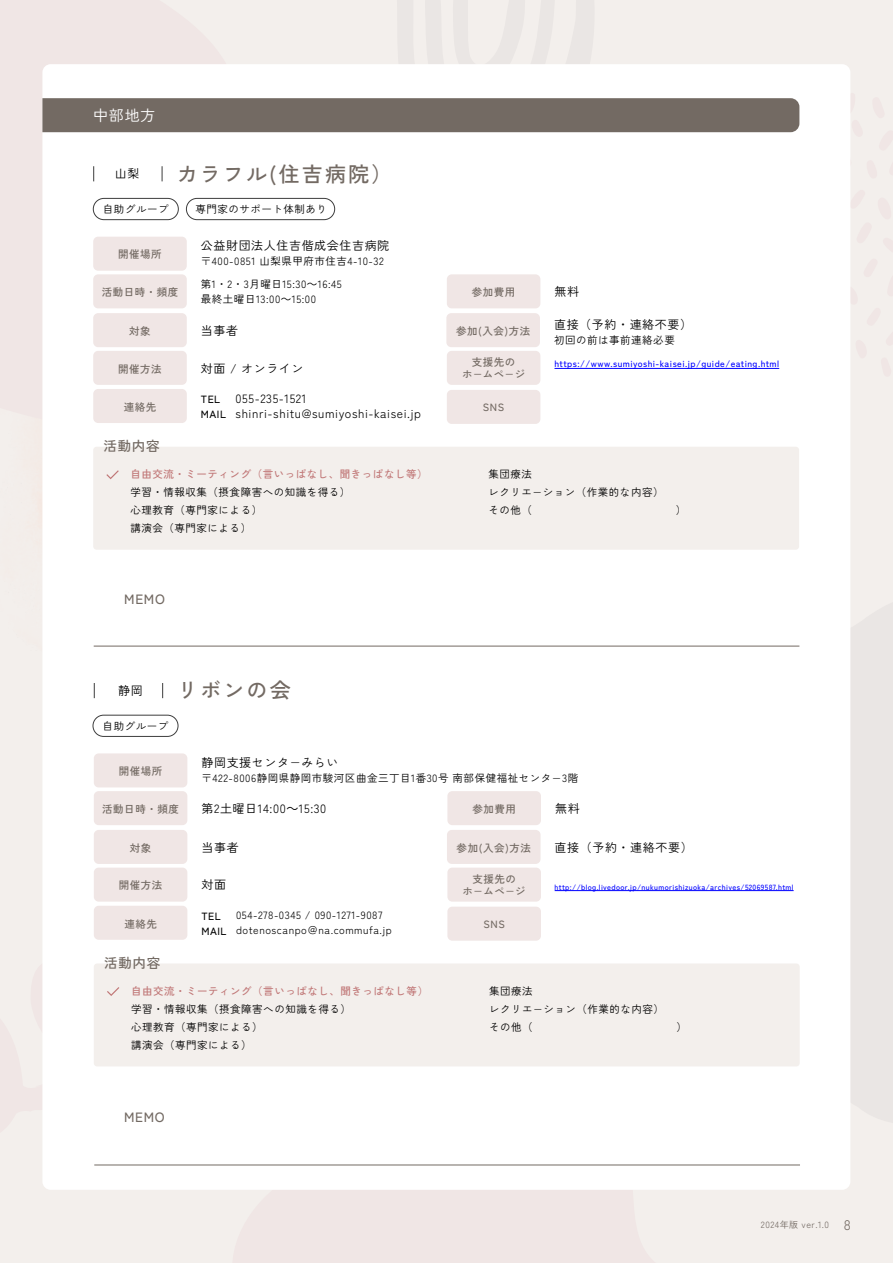
<style>
.page{position:relative;width:893px;height:1263px;background:#f3efec}
.page>*{position:absolute;margin:0;border:0;box-sizing:border-box;transform-origin:0 0}
.t1{font:500 21px "Zen Kaku Gothic New";letter-spacing:.1em;color:#736a63}
.t2{font:15px "Zen Kaku Gothic New";color:#fff}
.t3{font:500 13.5px "Zen Kaku Gothic New";letter-spacing:.05em;color:#736a63}
.t4{font:12px/15px "Zen Kaku Gothic New";letter-spacing:.05em;color:#000}
.t5{font:10.5px/18px "Zen Kaku Gothic New";letter-spacing:.05em;color:#000}
.t6{font:500 10.5px/12px "Zen Kaku Gothic New";letter-spacing:.05em;color:#736a63;text-align:center}
.t7{font:500 10.5px "Zen Kaku Gothic New";letter-spacing:.05em;color:#c17878}
.t8{font:500 10.5px/15px "Zen Kaku Gothic New";letter-spacing:.05em;color:#000}
.t9{font:500 9px "Zen Kaku Gothic New";letter-spacing:.05em;color:#00f}
.t10{font:9px "Zen Kaku Gothic New";letter-spacing:.05em;color:#736a63}
.t11{font:500 7.5px "Zen Kaku Gothic New";letter-spacing:.05em;color:#00f}
.s1{font-family:"Koz Go Pr 6 N"}
.s2{font-size:13.8px}
</style>
<div class="page">
<div style="left:42px;top:64px;width:808px;height:1126px;background:#fff;border-radius:8px"></div>
<hr style="left:94px;top:1164px;width:706px;height:1px;background:#736a63">
<div style="left:94px;top:963px;width:706px;height:103px;background:#f3efec;border-radius:3px"></div>
<svg style="left:42px;top:937px;width:78px;height:173px"></svg>
<div style="left:447px;top:907px;width:94px;height:34px;background:#f0e6e5;border-radius:5px"></div>
<div style="left:94px;top:906px;width:93px;height:34px;background:#f0e6e5;border-radius:5px"></div>
<div style="left:447px;top:868px;width:94px;height:34px;background:#f0e6e5;border-radius:5px"></div>
<hr style="left:555px;top:890px;width:239px;height:1px;background:#00f">
<div style="left:94px;top:868px;width:93px;height:34px;background:#f0e6e5;border-radius:5px"></div>
<div style="left:447px;top:830px;width:93px;height:34px;background:#f0e6e5;border-radius:5px"></div>
<div style="left:94px;top:830px;width:93px;height:34px;background:#f0e6e5;border-radius:5px"></div>
<div style="left:447px;top:791px;width:94px;height:34px;background:#f0e6e5;border-radius:5px"></div>
<div style="left:94px;top:791px;width:93px;height:34px;background:#f0e6e5;border-radius:5px"></div>
<div style="left:94px;top:753px;width:93px;height:34px;background:#f0e6e5;border-radius:5px"></div>
<div style="left:93px;top:715px;width:85px;height:22px;border:1px solid #3d3d3d;border-radius:11px"></div>
<svg style="left:162px;top:683px;width:1px;height:15px"></svg>
<svg style="left:94px;top:683px;width:1px;height:15px"></svg>
<hr style="left:94px;top:646px;width:705px;height:1px;background:#736a63">
<div style="left:93px;top:447px;width:706px;height:103px;background:#f3efec;border-radius:3px"></div>
<svg style="left:106px;top:470px;width:13px;height:9px"></svg>
<div style="left:447px;top:390px;width:93px;height:34px;background:#f0e6e5;border-radius:5px"></div>
<div style="left:93px;top:389px;width:94px;height:34px;background:#f0e6e5;border-radius:5px"></div>
<div style="left:447px;top:351px;width:93px;height:34px;background:#f0e6e5;border-radius:5px"></div>
<div style="left:93px;top:351px;width:94px;height:34px;background:#f0e6e5;border-radius:5px"></div>
<svg style="left:42px;top:64px;width:803px;height:313px"></svg>
<h2 class="t2" style="left:93px;top:107px;width:64px">中部地方</h2>
<p class="t4" style="left:115px;top:166px;width:26px">山梨</p>
<h1 class="t1" style="left:177px;top:161px;width:217px">カラフル(住吉病院）</h1>
<p class="t5" style="left:103px;top:200px;width:67px">自助グループ</p>
<p class="t5" style="left:195px;top:200px;width:133px">専門家のサポート体制あり</p>
<p class="t6" style="left:118px;top:248px;width:45px">開催場所</p>
<p class="t4" style="left:201px;top:238px;width:190px">公益財団法人住吉偕成会住吉病院</p>
<p class="t5" style="left:201px;top:252px;width:184px">〒400-0851 山梨県甲府市住吉4-10-32</p>
<p class="t5" style="left:201px;top:276px;width:142px;line-height:15px">第1・2・3月曜日15:30<span class="s1">～</span>16:45最終土曜日13:00<span class="s1">～</span>15:00</p>
<p class="t6" style="left:102px;top:286px;width:78px">活動日時・頻度</p>
<p class="t6" style="left:472px;top:286px;width:45px">参加費用</p>
<p class="t4" style="left:554px;top:284px;width:26px">無料</p>
<p class="t6" style="left:129px;top:325px;width:23px">対象</p>
<p class="t4" style="left:201px;top:323px;width:39px">当事者</p>
<p class="t6" style="left:118px;top:363px;width:45px">開催方法</p>
<p class="t4" style="left:201px;top:361px;width:104px">対面 / オンライン</p>
<p class="t6" style="left:124px;top:401px;width:34px">連絡先</p>
<p class="t8" style="left:201px;top:391px;width:27px">TEL<br>MAIL</p>
<p class="t3" style="left:104px;top:438px;width:58px">活動内容</p>
<p class="t4" style="left:236px;top:391px;width:187px">055-235-1521 shinri-shitu@sumiyoshi-kaisei.jp</p>
<p class="t7" style="left:130px;top:468px;width:299px">自由交流・ミーティング（言いっぱなし、聞きっぱなし等）</p>
<p class="t5" style="left:130px;top:483px;width:221px">学習・情報収集（摂食障害への知識を得る）心理教育（専門家による）<br>講演会（専門家による）</p>
<p class="t3" style="left:124px;top:591px;width:42px">MEMO</p>
<p class="t4" style="left:118px;top:683px;width:26px">静岡</p>
<h1 class="t1" style="left:177px;top:678px;width:115px">リボンの会</h1>
<p class="t5" style="left:103px;top:717px;width:67px">自助グループ</p>
<p class="t6" style="left:456px;top:325px;width:76px">参加(入会)方法</p>
<p class="t4" style="left:554px;top:317px;width:139px">直接（予約・連絡不要）</p>
<p class="t5" style="left:554px;top:331px;width:122px">初回の前は事前連絡必要</p>
<p class="t6" style="left:462px;top:356px;width:65px">支援先のホ−ムペ−ジ</p>
<p class="t9" style="left:554px;top:358px;width:226px">https://www.sumiyoshi-kaisei.jp/guide/eating.html</p>
<p class="t6" style="left:483px;top:401px;width:23px">SNS</p>
<p class="t5" style="left:488px;top:465px;width:177px">集団療法<br>レクリエ−ション（作業的な内容）</p>
<p class="t6" style="left:119px;top:765px;width:45px">開催場所</p>
<p class="t4" style="left:201px;top:754px;width:139px">静岡支援センタ−みらい</p>
<p class="t5" style="left:201px;top:769px;width:378px">〒422-8006静岡県静岡市駿河区曲金三丁目1番30号 南部保健福祉センタ−3階</p>
<p class="t6" style="left:102px;top:803px;width:78px">活動日時・頻度</p>
<p class="t4" style="left:201px;top:801px;width:126px">第2土曜日14:00<span class="s1">～</span>15:30</p>
<p class="t6" style="left:472px;top:803px;width:45px">参加費用</p>
<p class="t4" style="left:555px;top:801px;width:26px">無料</p>
<p class="t6" style="left:130px;top:842px;width:23px">対象</p>
<p class="t4" style="left:201px;top:840px;width:39px">当事者</p>
<p class="t6" style="left:457px;top:842px;width:76px">参加(入会)方法</p>
<p class="t4" style="left:555px;top:840px;width:139px">直接（予約・連絡不要）</p>
<p class="t6" style="left:463px;top:873px;width:65px">支援先のホ−ムペ−ジ</p>
<p class="t6" style="left:119px;top:879px;width:45px">開催方法</p>
<p class="t4" style="left:201px;top:877px;width:26px">対面</p>
<p class="t11" style="left:555px;top:882px;width:240px">http://blog.livedoor.jp/nukumorishizuoka/archives/52069587.html</p>
<p class="t6" style="left:124px;top:917px;width:34px">連絡先</p>
<p class="t8" style="left:201px;top:908px;width:27px">TEL<br>MAIL</p>
<p class="t3" style="left:104px;top:955px;width:58px">活動内容</p>
<p class="t5" style="left:236px;top:907px;width:157px;line-height:15px">054-278-0345 / 090-1271-9087 dotenoscanpo＠na.commufa.jp</p>
<p class="t7" style="left:131px;top:984px;width:299px">自由交流・ミーティング（言いっぱなし、聞きっぱなし等）</p>
<p class="t5" style="left:131px;top:1000px;width:221px">学習・情報収集（摂食障害への知識を得る）心理教育（専門家による）<br>講演会（専門家による）</p>
<p class="t3" style="left:124px;top:1109px;width:42px">MEMO</p>
<p class="t6" style="left:484px;top:917px;width:23px">SNS</p>
<p class="t5" style="left:489px;top:982px;width:177px">集団療法<br>レクリエ−ション（作業的な内容）</p>
<p class="t10" style="left:761px;top:1219px;width:92px">2024年版 ver.1.0 <span class="s2">8</span></p>
</div>
